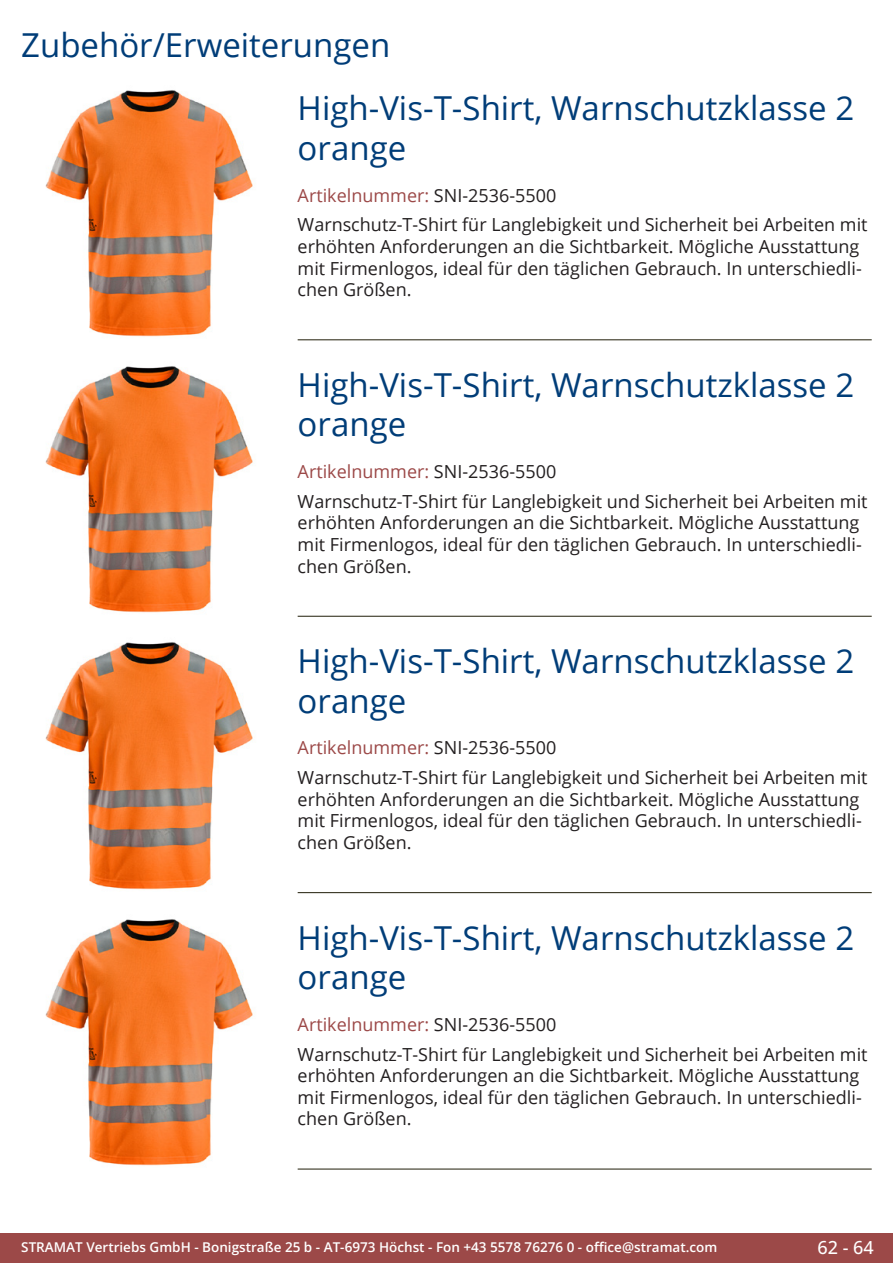
<style>
.page{position:relative;width:893px;height:1263px;background:#fff}
.page>*{position:absolute;margin:0;border:0;box-sizing:border-box;transform-origin:0 0}
.Produkttitel{font:33px/39.6px "Open Sans";color:#003d78}
.RastTitel{font:33px "Open Sans";color:#003d78}
.Beschreibung_Text{font:18px/21.6px "Open Sans";color:#231f20}
.TechDaten_Überschrif{font:18px "Open Sans";color:#9c4948}
.t1{font:500 18px "Open Sans";color:#fff}
.t2{font:600 13.5px "Open Sans";color:#fff}
.s1{color:#231f20}
</style>
<div class="page">
<div style="left:0;top:1233px;width:893px;height:30px;background:#9c4948"></div>
<hr style="left:298px;top:340px;width:574px;height:1px;background:#201d08">
<hr style="left:298px;top:616px;width:574px;height:1px;background:#201d08">
<hr style="left:298px;top:892px;width:574px;height:1px;background:#201d08">
<hr style="left:298px;top:1169px;width:574px;height:1px;background:#201d08">
<img style="left:45px;top:90px;width:208px;height:247px">
<img style="left:45px;top:366px;width:208px;height:247px">
<img style="left:45px;top:642px;width:208px;height:248px">
<img style="left:45px;top:919px;width:208px;height:247px">
<p class="RastTitel" style="left:21px;top:22px;width:370px">Zubehör/Erweiterungen</p>
<p class="Produkttitel" style="left:298px;top:88px;width:558px">High-Vis-T-Shirt, Warnschutzklasse 2 orange</p>
<p class="TechDaten_Überschrif" style="left:298px;top:183px;width:260px">Artikelnummer: <span class="s1">SNI-2536-5500</span></p>
<p class="Beschreibung_Text" style="left:298px;top:214px;width:571px">Warnschutz-T-Shirt für Langlebigkeit und Sicherheit bei Arbeiten mit erhöhten Anforderungen an die Sichtbarkeit. Mögliche Ausstattung mit Firmenlogos, ideal für den täglichen Gebrauch. In unterschiedli&shy;chen Größen.</p>
<p class="Produkttitel" style="left:298px;top:364px;width:558px">High-Vis-T-Shirt, Warnschutzklasse 2 orange</p>
<p class="TechDaten_Überschrif" style="left:298px;top:459px;width:260px">Artikelnummer: <span class="s1">SNI-2536-5500</span></p>
<p class="Beschreibung_Text" style="left:298px;top:490px;width:571px">Warnschutz-T-Shirt für Langlebigkeit und Sicherheit bei Arbeiten mit erhöhten Anforderungen an die Sichtbarkeit. Mögliche Ausstattung mit Firmenlogos, ideal für den täglichen Gebrauch. In unterschiedli&shy;chen Größen.</p>
<p class="Produkttitel" style="left:298px;top:640px;width:558px">High-Vis-T-Shirt, Warnschutzklasse 2 orange</p>
<p class="TechDaten_Überschrif" style="left:298px;top:735px;width:260px">Artikelnummer: <span class="s1">SNI-2536-5500</span></p>
<p class="Beschreibung_Text" style="left:298px;top:766px;width:571px">Warnschutz-T-Shirt für Langlebigkeit und Sicherheit bei Arbeiten mit erhöhten Anforderungen an die Sichtbarkeit. Mögliche Ausstattung mit Firmenlogos, ideal für den täglichen Gebrauch. In unterschiedli&shy;chen Größen.</p>
<p class="Produkttitel" style="left:298px;top:917px;width:558px">High-Vis-T-Shirt, Warnschutzklasse 2 orange</p>
<p class="TechDaten_Überschrif" style="left:298px;top:1012px;width:260px">Artikelnummer: <span class="s1">SNI-2536-5500</span></p>
<p class="Beschreibung_Text" style="left:298px;top:1043px;width:571px">Warnschutz-T-Shirt für Langlebigkeit und Sicherheit bei Arbeiten mit erhöhten Anforderungen an die Sichtbarkeit. Mögliche Ausstattung mit Firmenlogos, ideal für den täglichen Gebrauch. In unterschiedli&shy;chen Größen.</p>
<p class="t2" style="left:21px;top:1238px;width:698px">STRAMAT Vertriebs GmbH - Bonigstraße 25 b - AT-6973 Höchst - Fon +43 5578 76276 0 - office@stramat.com</p>
<p class="t1" style="left:817px;top:1234px;width:58px">62 - 64</p>
</div>
